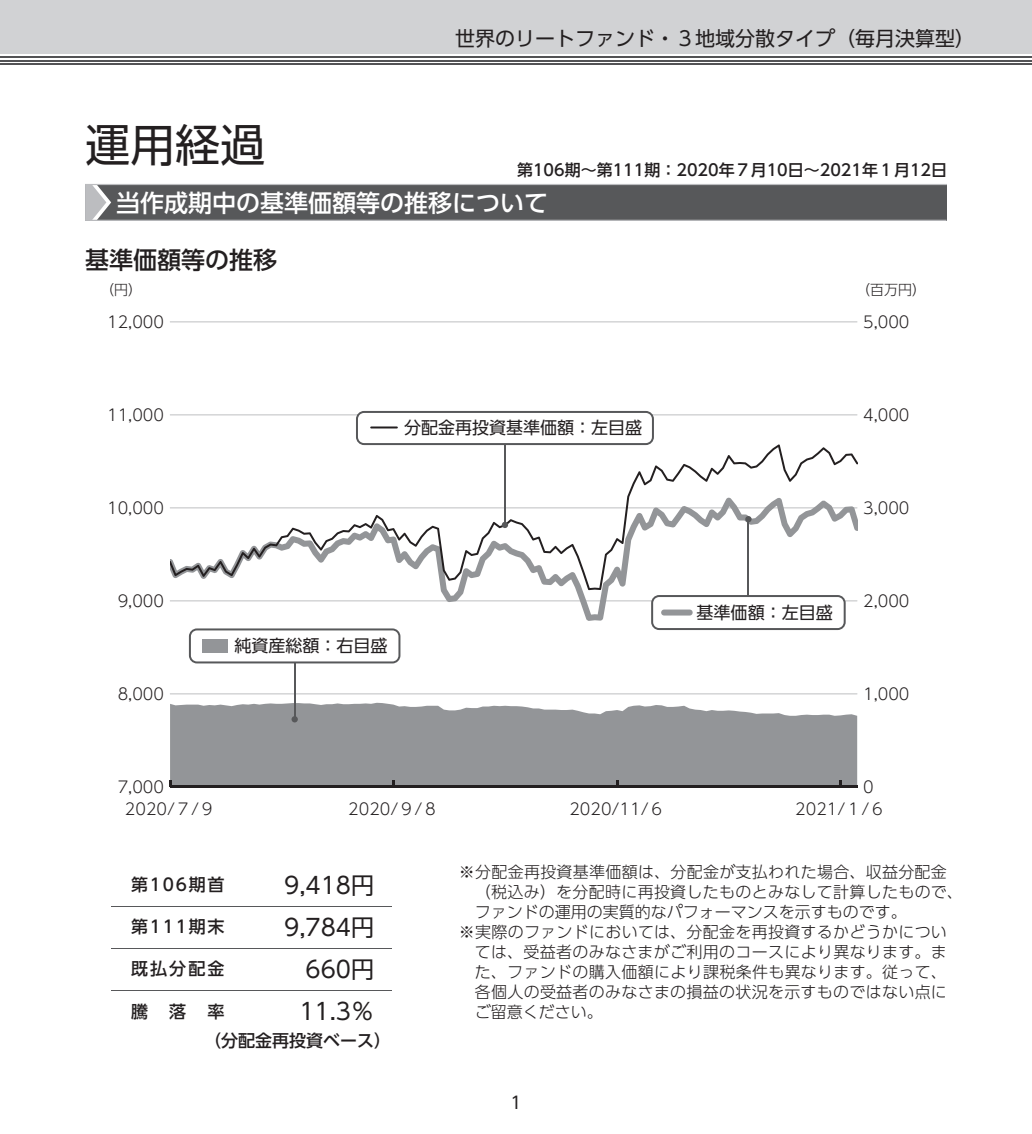
<style>
.page{position:relative;width:1032px;height:1134px;background:#fff}
.page>*{position:absolute;margin:0;border:0;box-sizing:border-box;transform-origin:0 0}
.t1{font:45px "UD Shin Go Pro Regular 90 msp RKSJ H";color:#231f20}
.t2{font:24px "UD Shin Go Pro Medium 90 msp RKSJ H";color:#fff}
.t3{font:24px "UD Shin Go Pro Medium 90 msp RKSJ H";color:#231f20}
.t4{font:23px "UD Shin Go Pro Regular 90 msp RKSJ H";color:#231f20}
.t5{font:20px "UD Shin Go Pro Regular 90 msp RKSJ H";color:#231f20}
.t6{font:17px "UD Shin Go Pro Regular 90 msp RKSJ H";color:#231f20}
.t7{font:17px "UD Shin Go Pro Medium 90 msp RKSJ H";letter-spacing:.105em;color:#231f20}
.t8{font:17px "UD Shin Go Pro Medium 90 msp RKSJ H";color:#231f20}
.t9{font:16px "UD Shin Go Pro Light 90 msp RKSJ H";letter-spacing:.02em;color:#231f20}
.t10{font:16px "UD Shin Go Pro Light 90 msp RKSJ H";color:#231f20}
.t11{font:16px "UD Shin Go Pro Medium 90 msp RKSJ H";color:#231f20}
.t12{font:14px "UD Shin Go Pro Light 90 msp RKSJ H";color:#231f20}
</style>
<div class="page">
<div style="left:0;top:0;width:1032px;height:54px;background:#d1d2d4"></div>
<hr style="left:0;top:63px;width:1032px;height:2px;background:#535355">
<hr style="left:0;top:60px;width:1032px;height:1px;background:#535355">
<hr style="left:0;top:56px;width:1032px;height:2px;background:#535355">
<div style="left:85px;top:184px;width:862px;height:36px;background:#57585a"></div>
<hr style="left:85px;top:220px;width:861px;height:1px;background:#bcbdc0">
<hr style="left:85px;top:184px;width:862px;height:1px;background:#bcbdc0">
<svg style="left:85px;top:185px;width:26px;height:35px"></svg>
<svg style="left:170px;top:703px;width:687px;height:78px;background:#9a9b9e"></svg>
<svg style="left:170px;top:694px;width:687px;height:1px"></svg>
<svg style="left:170px;top:322px;width:687px;height:1px"></svg>
<svg style="left:169px;top:781px;width:688px;height:7px;background:#616163"></svg>
<svg style="left:170px;top:445px;width:687px;height:145px"></svg>
<hr style="left:294px;top:662px;width:1px;height:57px;background:#57585a">
<div style="left:291px;top:716px;width:7px;height:6px;background:#57585a;border-radius:50%"></div>
<hr style="left:748px;top:519px;width:1px;height:77px;background:#57585a">
<svg style="left:745px;top:516px;width:6px;height:6px"></svg>
<svg style="left:170px;top:595px;width:687px;height:68px"></svg>
<div style="left:661px;top:609px;width:32px;height:6px;background:#939598;border-radius:3px"></div>
<hr style="left:504px;top:444px;width:1px;height:81px;background:#57585a">
<svg style="left:502px;top:522px;width:6px;height:6px"></svg>
<svg style="left:170px;top:411px;width:687px;height:34px"></svg>
<hr style="left:370px;top:426px;width:28px;height:2px;background:#231f20">
<hr style="left:111px;top:906px;width:280px;height:1px;background:#57585a">
<hr style="left:111px;top:948px;width:280px;height:1px;background:#57585a">
<hr style="left:111px;top:990px;width:280px;height:1px;background:#57585a">
<p class="t5" style="left:455px;top:31px;width:521px">世界のリートファンド・３地域分散タイプ（毎月決算型）</p>
<h1 class="t1" style="left:85px;top:128px;width:181px">運用経過</h1>
<p class="t11" style="left:517px;top:164px;width:432px">第106期～第111期：2020年７月10日～2021年１月12日</p>
<h2 class="t2" style="left:116px;top:193px;width:434px">当作成期中の基準価額等の推移について</h2>
<h2 class="t3" style="left:85px;top:251px;width:194px">基準価額等の推移</h2>
<p class="t12" style="left:100px;top:285px;width:43px">（円）</p>
<p class="t12" style="left:856px;top:285px;width:71px">（百万円）</p>
<p class="t9" style="left:107px;top:316px;width:58px">12,000</p>
<p class="t9" style="left:863px;top:316px;width:48px">5,000</p>
<p class="t9" style="left:107px;top:409px;width:58px">11,000</p>
<p class="t6" style="left:404px;top:422px;width:239px">分配金再投資基準価額：左目盛</p>
<p class="t9" style="left:863px;top:409px;width:48px">4,000</p>
<p class="t9" style="left:107px;top:502px;width:58px">10,000</p>
<p class="t9" style="left:863px;top:502px;width:48px">3,000</p>
<p class="t9" style="left:118px;top:595px;width:48px">9,000</p>
<p class="t6" style="left:697px;top:606px;width:137px">基準価額：左目盛</p>
<p class="t9" style="left:863px;top:595px;width:48px">2,000</p>
<p class="t6" style="left:234px;top:640px;width:154px">純資産総額：右目盛</p>
<p class="t9" style="left:118px;top:688px;width:48px">8,000</p>
<p class="t9" style="left:863px;top:688px;width:48px">1,000</p>
<p class="t9" style="left:118px;top:781px;width:48px">7,000</p>
<p class="t9" style="left:125px;top:803px;width:92px">2020/７/９</p>
<p class="t9" style="left:863px;top:781px;width:12px">0</p>
<p class="t9" style="left:348px;top:803px;width:92px">2020/９/８</p>
<p class="t9" style="left:569px;top:803px;width:97px">2020/11/６</p>
<p class="t9" style="left:795px;top:803px;width:92px">2021/１/６</p>
<p class="t7" style="left:131px;top:878px;width:95px">第106期首</p>
<h3 class="t4" style="left:284px;top:876px;width:91px">9,418円</h3>
<p class="t7" style="left:131px;top:921px;width:95px">第111期末</p>
<h3 class="t4" style="left:284px;top:918px;width:91px">9,784円</h3>
<p class="t7" style="left:131px;top:963px;width:95px">既払分配金</p>
<h3 class="t4" style="left:306px;top:960px;width:70px">660円</h3>
<p class="t7" style="left:131px;top:1005px;width:18px">騰</p>
<p class="t7" style="left:169px;top:1005px;width:18px">落</p>
<p class="t7" style="left:208px;top:1005px;width:18px">率</p>
<h3 class="t4" style="left:299px;top:1002px;width:76px">11.3％</h3>
<p class="t8" style="left:204px;top:1035px;width:188px">（分配金再投資ベース）</p>
<p class="t9" style="left:459px;top:866px;width:489px">※分配金再投資基準価額は、分配金が支払われた場合、収益分配金</p>
<p class="t9" style="left:475px;top:886px;width:490px">（税込み）を分配時に再投資したものとみなして計算したもので、</p>
<p class="t10" style="left:475px;top:906px;width:434px">ファンドの運用の実質的なパフォーマンスを示すものです。</p>
<p class="t9" style="left:459px;top:926px;width:490px">※実際のファンドにおいては、分配金を再投資するかどうかについ</p>
<p class="t9" style="left:475px;top:946px;width:473px">ては、受益者のみなさまがご利用のコースにより異なります。ま</p>
<p class="t9" style="left:475px;top:966px;width:474px">た、ファンドの購入価額により課税条件も異なります。従って、</p>
<p class="t9" style="left:475px;top:986px;width:474px">各個人の受益者のみなさまの損益の状況を示すものではない点に</p>
<p class="t10" style="left:475px;top:1006px;width:130px">ご留意ください。</p>
<p class="t6" style="left:510px;top:1096px;width:13px">1</p>
</div>
